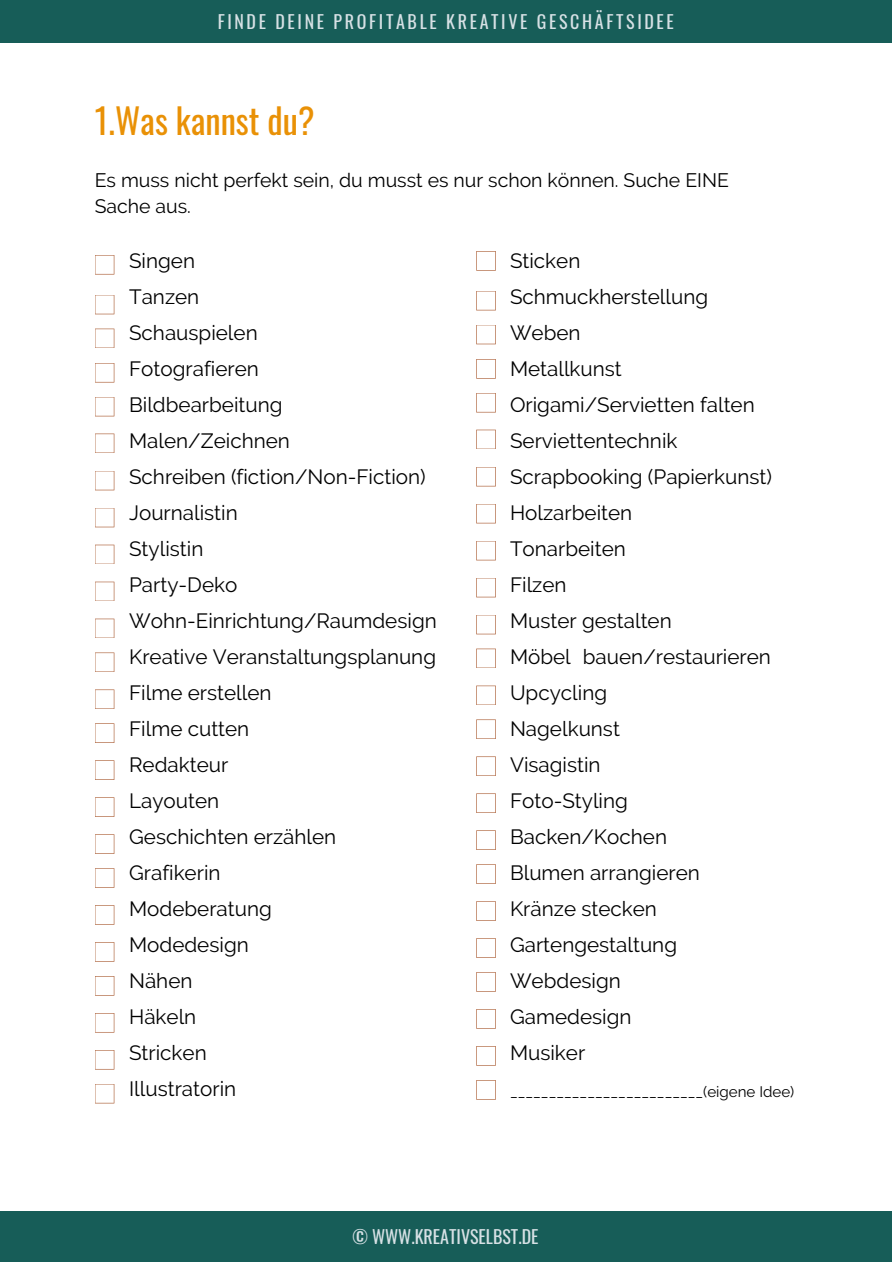
<style>
.page{position:relative;width:893px;height:1264px;background:#fff}
.page>*{position:absolute;margin:0;border:0;box-sizing:border-box;transform-origin:0 0}
.t1{font:34.65px "Oswald";color:#e99106}
.t2{font:20.7px/36px "Raleway";color:#000}
.t3{font:19.5px/25.8px "Raleway";color:#000}
.t4{font:18px "Oswald";letter-spacing:.15em;color:#d7e1e5}
.t5{font:18px "Oswald";color:#d7e1e5}
.t6{font:15.15px "Raleway";color:#000}
</style>
<div class="page">
<svg style="left:95px;top:255px;width:19px;height:19px"></svg>
<svg style="left:95px;top:295px;width:19px;height:19px"></svg>
<svg style="left:95px;top:328px;width:19px;height:20px"></svg>
<svg style="left:95px;top:363px;width:19px;height:19px"></svg>
<svg style="left:95px;top:397px;width:19px;height:19px"></svg>
<svg style="left:95px;top:433px;width:19px;height:20px"></svg>
<svg style="left:95px;top:471px;width:19px;height:19px"></svg>
<svg style="left:95px;top:508px;width:19px;height:19px"></svg>
<svg style="left:95px;top:544px;width:19px;height:20px"></svg>
<svg style="left:95px;top:581px;width:19px;height:20px"></svg>
<svg style="left:95px;top:618px;width:19px;height:20px"></svg>
<svg style="left:95px;top:652px;width:19px;height:20px"></svg>
<svg style="left:95px;top:689px;width:19px;height:20px"></svg>
<svg style="left:95px;top:723px;width:19px;height:20px"></svg>
<svg style="left:95px;top:760px;width:19px;height:20px"></svg>
<svg style="left:95px;top:797px;width:19px;height:20px"></svg>
<svg style="left:95px;top:834px;width:19px;height:20px"></svg>
<svg style="left:95px;top:868px;width:19px;height:19px"></svg>
<svg style="left:95px;top:905px;width:19px;height:19px"></svg>
<svg style="left:95px;top:942px;width:19px;height:19px"></svg>
<svg style="left:95px;top:976px;width:19px;height:19px"></svg>
<svg style="left:95px;top:1013px;width:19px;height:19px"></svg>
<svg style="left:95px;top:1084px;width:19px;height:19px"></svg>
<svg style="left:95px;top:1050px;width:19px;height:19px"></svg>
<svg style="left:476px;top:251px;width:20px;height:20px"></svg>
<svg style="left:476px;top:291px;width:20px;height:19px"></svg>
<svg style="left:476px;top:325px;width:20px;height:19px"></svg>
<svg style="left:476px;top:359px;width:20px;height:19px"></svg>
<svg style="left:476px;top:393px;width:20px;height:19px"></svg>
<svg style="left:476px;top:429px;width:20px;height:20px"></svg>
<svg style="left:476px;top:467px;width:20px;height:19px"></svg>
<svg style="left:476px;top:504px;width:20px;height:19px"></svg>
<svg style="left:476px;top:541px;width:20px;height:19px"></svg>
<svg style="left:476px;top:578px;width:20px;height:19px"></svg>
<svg style="left:476px;top:615px;width:20px;height:19px"></svg>
<svg style="left:476px;top:648px;width:20px;height:20px"></svg>
<svg style="left:476px;top:685px;width:20px;height:20px"></svg>
<svg style="left:476px;top:719px;width:20px;height:20px"></svg>
<svg style="left:476px;top:756px;width:20px;height:20px"></svg>
<svg style="left:476px;top:793px;width:20px;height:20px"></svg>
<svg style="left:476px;top:830px;width:20px;height:20px"></svg>
<svg style="left:476px;top:864px;width:20px;height:19px"></svg>
<svg style="left:476px;top:901px;width:20px;height:19px"></svg>
<svg style="left:476px;top:938px;width:20px;height:19px"></svg>
<svg style="left:476px;top:972px;width:20px;height:19px"></svg>
<svg style="left:476px;top:1009px;width:20px;height:19px"></svg>
<svg style="left:476px;top:1046px;width:20px;height:19px"></svg>
<svg style="left:476px;top:1080px;width:20px;height:19px"></svg>
<div style="left:0;top:0;width:892px;height:43px;background:#175d58"></div>
<div style="left:0;top:1210px;width:892px;height:52px;background:#175d58"></div>
<p class="t4" style="left:218px;top:7px;width:457px">FINDE DEINE PROFITABLE KREATIVE GESCHÄFTSIDEE</p>
<p class="t1" style="left:95px;top:93px;width:221px">1.Was kannst du?</p>
<p class="t3" style="left:95px;top:167px;width:635px">Es muss nicht perfekt sein, du musst es nur schon können. Suche EINE<br>Sache aus.</p>
<p class="t2" style="left:129px;top:242px;width:67px">Singen</p>
<p class="t2" style="left:129px;top:278px;width:72px">Tanzen</p>
<p class="t2" style="left:129px;top:314px;width:130px">Schauspielen</p>
<p class="t2" style="left:129px;top:350px;width:131px">Fotografieren</p>
<p class="t2" style="left:129px;top:386px;width:162px">Bildbearbeitung<br>Malen/Zeichnen</p>
<p class="t2" style="left:129px;top:458px;width:298px">Schreiben (fiction/Non-Fiction)<br>Journalistin</p>
<p class="t2" style="left:129px;top:530px;width:76px">Stylistin</p>
<p class="t2" style="left:129px;top:566px;width:309px">Party-Deko<br>Wohn-Einrichtung/Raumdesign<br>Kreative Veranstaltungsplanung<br>Filme erstellen</p>
<p class="t2" style="left:129px;top:710px;width:122px">Filme cutten</p>
<p class="t2" style="left:129px;top:746px;width:101px">Redakteur</p>
<p class="t2" style="left:129px;top:782px;width:92px">Layouten</p>
<p class="t2" style="left:129px;top:818px;width:209px">Geschichten erzählen</p>
<p class="t2" style="left:129px;top:854px;width:93px">Grafikerin</p>
<p class="t2" style="left:129px;top:890px;width:144px">Modeberatung</p>
<p class="t2" style="left:129px;top:926px;width:121px">Modedesign</p>
<p class="t2" style="left:129px;top:962px;width:65px">Nähen</p>
<p class="t2" style="left:129px;top:998px;width:69px">Häkeln</p>
<p class="t2" style="left:129px;top:1034px;width:79px">Stricken</p>
<p class="t2" style="left:129px;top:1070px;width:109px">Illustratorin</p>
<p class="t2" style="left:510px;top:242px;width:72px">Sticken</p>
<p class="t2" style="left:510px;top:278px;width:200px">Schmuckherstellung<br>Weben</p>
<p class="t2" style="left:510px;top:350px;width:263px">Metallkunst<br>Origami/Servietten falten<br>Serviettentechnik<br>Scrapbooking (Papierkunst)<br>Holzarbeiten</p>
<p class="t2" style="left:510px;top:530px;width:117px">Tonarbeiten</p>
<p class="t2" style="left:510px;top:566px;width:58px">Filzen</p>
<p class="t2" style="left:510px;top:602px;width:163px">Muster gestalten</p>
<p class="t2" style="left:510px;top:638px;width:262px">Möbel bauen/restaurieren<br>Upcycling</p>
<p class="t2" style="left:510px;top:710px;width:111px">Nagelkunst</p>
<p class="t2" style="left:510px;top:746px;width:92px">Visagistin</p>
<p class="t2" style="left:510px;top:782px;width:158px">Foto-Styling<br>Backen/Kochen</p>
<p class="t2" style="left:510px;top:854px;width:191px">Blumen arrangieren</p>
<p class="t2" style="left:510px;top:890px;width:168px">Kränze stecken<br>Gartengestaltung<br>Webdesign</p>
<p class="t2" style="left:510px;top:998px;width:123px">Gamedesign</p>
<p class="t2" style="left:510px;top:1034px;width:77px">Musiker</p>
<p class="t6" style="left:510px;top:1082px;width:286px">_________________________(eigene Idee)</p>
<p class="t5" style="left:352px;top:1222px;width:187px">© WWW.KREATIVSELBST.DE</p>
</div>
